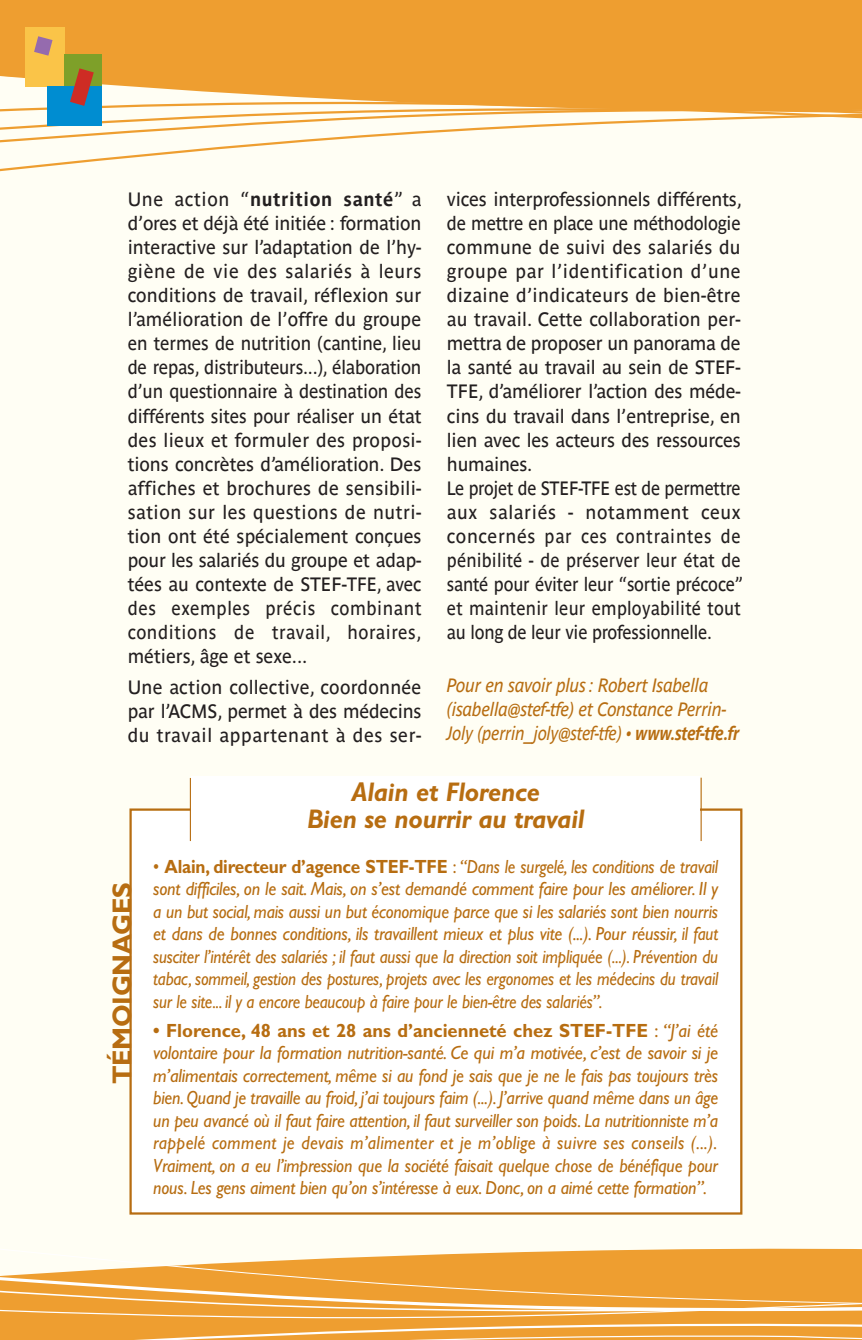
<style>
.page{position:relative;width:862px;height:1340px;background:#fff}
.page>*{position:absolute;margin:0;border:0;box-sizing:border-box;transform-origin:0 0}
.t1{font:italic 700 27px/27px "Gill Sans";letter-spacing:-.01em;color:#b76d11;text-align:center;scale:.96 1}
.t2{font:700 27px "Gill Sans";letter-spacing:-.01em;color:#b76d11;scale:.96 1}
.t3{font:19.12px/24.1px "Parisine";letter-spacing:-.005em;color:#231f20;text-align:justify}
.t4{font:italic 19.12px/22.5px "Gill Sans";letter-spacing:-.01em;color:#b76d11;text-align:justify;scale:.96 1}
.t5{font:italic 19.12px/22.5px "Gill Sans";letter-spacing:-.01em;color:#b76d11;text-align:justify;scale:.9 1}
.t6{font:italic 19.12px/24.1px "Parisine";letter-spacing:-.01em;color:#b76d11;scale:.9 1}
.s1{font-weight:700}
.s2{font-style:normal}
.s3{font-weight:700;font-style:normal}
</style>
<div class="page">
<div style="left:0;top:2px;width:861px;height:1337px;background:#fffef4"></div>
<div style="left:0;top:0;width:861px;height:75px;background:#ee9e30"></div>
<svg style="left:0;top:150px;width:210px;height:22px"></svg>
<svg style="left:0;top:1248px;width:861px;height:91px"></svg>
<div style="left:25px;top:27px;width:40px;height:59px;background:#fac448"></div>
<svg style="left:0;top:36px;width:861px;height:114px"></svg>
<div style="left:132px;top:810px;width:607px;height:402px;background:#fff"></div>
<div style="left:191px;top:776px;width:508px;height:64px;background:#fff"></div>
<hr style="left:190px;top:778px;width:1px;height:63px;background:#b76d11">
<hr style="left:700px;top:777px;width:1px;height:64px;background:#b76d11">
<p class="t3" style="left:128px;top:188px;width:295px">Une action “<span class="s1">nutrition santé</span>” a d’ores et déjà été initiée : formation interactive sur l’adaptation de l’hy&shy;giène de vie des salariés à leurs conditions de travail, réflexion sur l’amélioration de l’offre du groupe en termes de nutrition (cantine, lieu de repas, distributeurs...), élaboration d’un questionnaire à destination des différents sites pour réaliser un état des lieux et formuler des proposi&shy;tions concrètes d’amélioration. Des affiches et brochures de sensibili&shy;sation sur les questions de nutri&shy;tion ont été spécialement conçues pour les salariés du groupe et adap&shy;tées au contexte de STEF-TFE, avec des exemples précis combinant conditions de travail, horaires, métiers, âge et sexe...</p>
<p class="t3" style="left:128px;top:676px;width:295px">Une action collective, coordonnée par l’ACMS, permet à des médecins du travail appartenant à des ser-</p>
<p class="t3" style="left:446px;top:188px;width:297px;text-align:left">vices interprofessionnels différents, de mettre en place une méthodologie commune de suivi des salariés du groupe par l’identification d’une dizaine d’indicateurs de bien-être au travail. Cette collaboration per&shy;mettra de proposer un panorama de la santé au travail au sein de STEF-TFE, d’améliorer l’action des méde&shy;cins du travail dans l’entreprise, en lien avec les acteurs des ressources humaines.<br>Le projet de STEF-TFE est de permettre aux salariés - notamment ceux concernés par ces contraintes de pénibilité - de préserver leur état de santé pour éviter leur “sortie précoce” et maintenir leur employabilité tout au long de leur vie professionnelle.</p>
<p class="t6" style="left:446px;top:675px;width:327px">Pour en savoir plus : Robert Isabella (isabella@stef-tfe) et Constance Perrin-<br>Joly (perrin_joly@stef-tfe) • <span class="s1">www.stef-tfe.fr</span></p>
<h1 class="t2" style="left:112px;top:1084px;width:212px;rotate:-90deg">TÉMOIGNAGES</h1>
<h1 class="t1" style="left:307px;top:781px;width:290px">Alain et Florence<br>Bien se nourrir au travail</h1>
<p class="t5" style="left:153px;top:856px;width:629px"><span class="s2">•</span> <span class="s3">Alain, directeur d’agence STEF-TFE</span> <span class="s2">:</span> “Dans le surgelé, les conditions de travail sont difficiles, on le sait. Mais, on s’est demandé comment faire pour les améliorer. Il y a un but social, mais aussi un but économique parce que si les salariés sont bien nourris et dans de bonnes conditions, ils travaillent mieux et plus vite (...). Pour réussir, il faut susciter l’intérêt des salariés ; il faut aussi que la direction soit impliquée (...). Prévention du tabac, sommeil, gestion des postures, projets avec les ergonomes et les médecins du travail sur le site... il y a encore beaucoup à faire pour le bien-être des salariés”.</p>
<p class="t4" style="left:153px;top:1020px;width:589px"><span class="s3">• Florence, 48 ans et 28 ans d’ancienneté chez STEF-TFE</span> <span class="s2">:</span> “J’ai été volontaire pour la formation nutrition-santé. Ce qui m’a motivée, c’est de savoir si je m’alimentais correctement, même si au fond je sais que je ne le fais pas toujours très bien. Quand je travaille au froid, j’ai toujours faim (...). J’arrive quand même dans un âge un peu avancé où il faut faire attention, il faut surveiller son poids. La nutritionniste m’a rappelé comment je devais m’alimenter et je m’oblige à suivre ses conseils (...).<br>Vraiment, on a eu l’impression que la société faisait quelque chose de bénéfique pour nous. Les gens aiment bien qu’on s’intéresse à eux. Donc, on a aimé cette formation”.</p>
</div>
